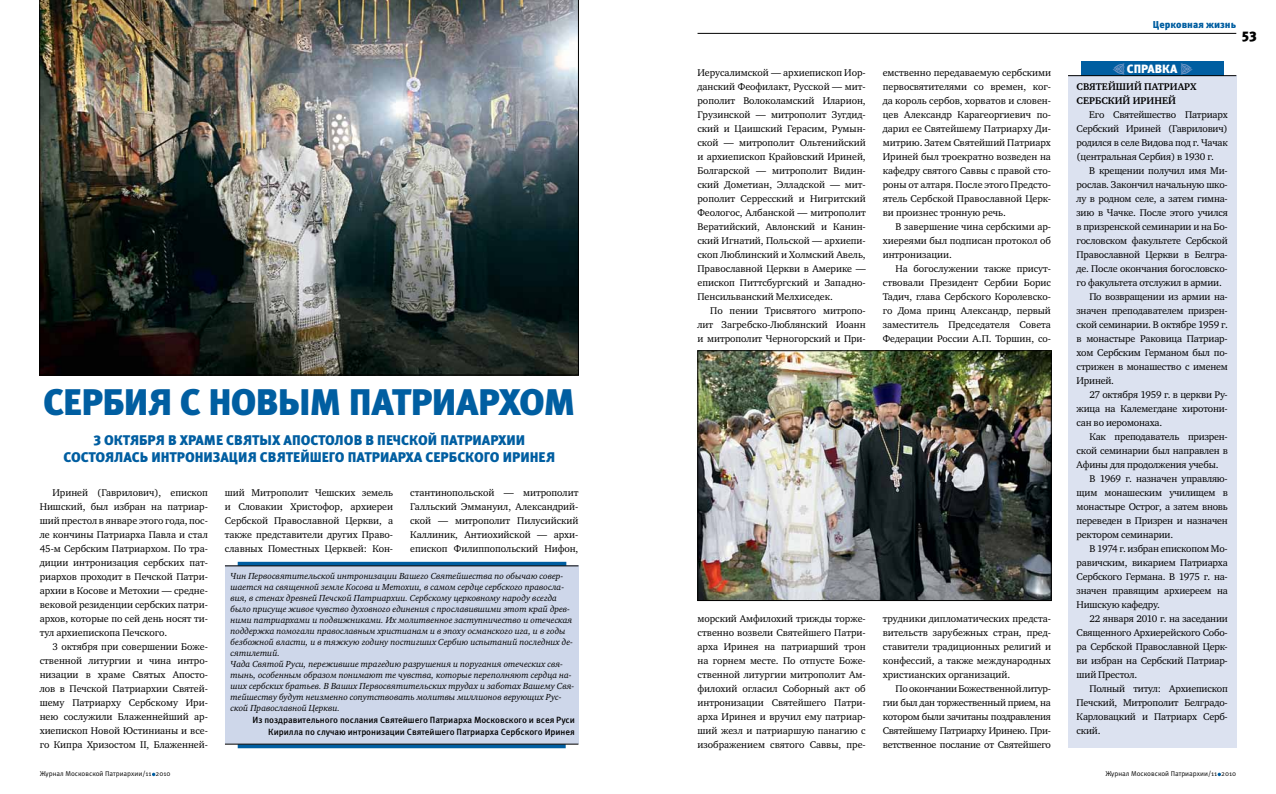
<style>
.page{position:relative;width:1276px;height:794px;background:#fff}
.page>*{position:absolute;margin:0;border:0;box-sizing:border-box;transform-origin:0 0}
.t1{font:900 37px "Meta Pro";letter-spacing:.02em;color:#005ea1}
.t2{font:900 14px "Meta Pro";letter-spacing:.075em;color:#005ea1}
.t3{font:900 14px "Meta Pro";color:#000}
.t4{font:900 12px "Meta Pro";color:#fff}
.t5{font:10px/14px "Charter ITC";letter-spacing:-.02em;color:#000;text-align:justify}
.t6{font:700 10px/14px "Charter ITC";letter-spacing:.065em;color:#000}
.t7{font:900 10px "Meta Pro";color:#005ea1}
.t8{font:italic 9px/11px "Charter ITC";letter-spacing:-.005em;color:#000}
.t9{font:500 9px/12px "Meta Pro";letter-spacing:-.005em;color:#000;text-align:right}
.t10{font:7px "Meta Pro";color:#000}
</style>
<div class="page">
<hr style="left:697px;top:33px;width:539px;height:1px;background:#000">
<svg style="left:1217px;top:772px;width:4px;height:4px"></svg>
<img style="left:39px;top:0;width:540px;height:375px">
<div style="left:225px;top:565px;width:353px;height:179px;background:#ced7ea"></div>
<hr style="left:238px;top:562px;width:328px;height:4px;background:#005ea1">
<hr style="left:238px;top:744px;width:328px;height:4px;background:#005ea1">
<hr style="left:225px;top:744px;width:353px;height:1px;background:#000">
<hr style="left:225px;top:565px;width:353px;height:1px;background:#000">
<div style="left:1068px;top:76px;width:168px;height:672px;background:#dce2f0"></div>
<div style="left:1080px;top:62px;width:143px;height:14px;background:#005ea1"></div>
<svg style="left:1180px;top:63px;width:12px;height:12px"></svg>
<svg style="left:1113px;top:63px;width:11px;height:12px"></svg>
<hr style="left:1068px;top:75px;width:168px;height:1px;background:#000">
<img style="left:699px;top:352px;width:350px;height:247px">
<div style="left:697px;top:350px;width:354px;height:251px;border:1px solid #000"></div>
<h1 class="t1" style="left:43px;top:379px;width:391px">Сербия с новым Патриар</h1>
<h1 class="t1" style="left:499px;top:379px;width:48px">хом</h1>
<h2 class="t2" style="left:93px;top:432px;width:105px">3 октября в храм</h2>
<h2 class="t2" style="left:216px;top:432px;width:258px">е Святых Апостолов в Печско й Патриар</h2>
<h2 class="t2" style="left:498px;top:432px;width:18px">хии</h2>
<h2 class="t2" style="left:64px;top:449px;width:167px">состоялась интро низаци</h2>
<h2 class="t2" style="left:247px;top:449px;width:134px">я Святейшего Патриар</h2>
<h2 class="t2" style="left:405px;top:449px;width:69px">ха Сербского</h2>
<h2 class="t2" style="left:503px;top:449px;width:54px">Иринея</h2>
<p class="t5" style="left:40px;top:485px;width:170px;text-indent:13px">Ириней (Гаврилович), епископ Нишский, был избран на патриар&shy;ший престол в январе этого года, пос&shy;ле кончины Патриарха Павла и стал 45-м Сербским Патриархом. По тра&shy;диции интронизация сербских пат&shy;риархов проходит в Печской Патри&shy;архии в Косове и Метохии — средне&shy;вековой резиденции сербских патри&shy;архов, которые по сей день носят ти&shy;тул архиепископа Печского.</p>
<p class="t5" style="left:40px;top:639px;width:170px;text-indent:13px">3 октября при совершении Боже&shy;ственной литургии и чина интро&shy;низации в храме Святых Апосто&shy;лов в Печской Патриархии Святей&shy;шему Патриарху Сербскому Ири&shy;нею сослужили Блаженнейший ар&shy;хиепископ Новой Юстинианы и все&shy;го Кипра Хризостом II, Блаженней-</p>
<p class="t10" style="left:40px;top:769px;width:132px">Журнал Московской Патриархии/11 2010</p>
<p class="t5" style="left:225px;top:485px;width:170px">ший Митрополит Чешских земель и Словакии Христофор, архиереи Сербской Православной Церкви, а также представители других Право&shy;славных Поместных Церквей: Кон-</p>
<p class="t5" style="left:410px;top:485px;width:170px">стантинопольской — митрополит Галльский Эммануил, Александрий&shy;ской — митрополит Пилусийский Каллиник, Антиохийской — архи&shy;епископ Филиппопольский Нифон,</p>
<p class="t8" style="left:231px;top:570px;width:345px">Чин Первосвятительской интронизации Вашего Святейшества по обычаю совер&shy;шается на священной земле Косова и Метохии, в самом сердце сербского правосла&shy;вия, в стенах древней Печской Патриархии. Сербскому церковному народу всегда было присуще живое чувство духовного единения с прославившими этот край древ&shy;ними патриархами и подвижниками. Их молитвенное заступничество и отеческая поддержка помогали православным христианам и в эпоху османского ига, и в годы безбожной власти, и в тяжкую годину постигших Сербию испытаний последних де&shy;сятилетий.<br>Чада Святой Руси, пережившие трагедию разрушения и поругания отеческих свя&shy;тынь, особенным образом понимают те чувства, которые переполняют сердца на&shy;ших сербских братьев. В Ваших Первосвятительских трудах и заботах Вашему Свя&shy;тейшеству будут неизменно сопутствовать молитвы миллионов верующих Рус&shy;ской Православной Церкви.</p>
<p class="t9" style="left:253px;top:714px;width:324px">Из поздравительного послания Святейшего Патриарха Московского и всея Руси<br>Кирилла по случаю интронизации Святейшего Патриарха Сербского Иринея</p>
<p class="t5" style="left:697px;top:65px;width:170px">Иерусалимской — архиепископ Иор&shy;данский Феофилакт, Русской — мит&shy;рополит Волоколамский Иларион, Грузинской — митрополит Зугдид&shy;ский и Цаишский Герасим, Румын&shy;ской — митрополит Ольтенийский и архиепископ Крайовский Ириней, Болгарской — митрополит Видин&shy;ский Дометиан, Элладской — мит&shy;рополит Серресский и Нигритский Феологос, Албанской — митрополит Вератийский, Авлонский и Канин&shy;ский Игнатий, Польской — архиепи&shy;скоп Люблинский и Холмский Авель, Православной Церкви в Америке — епископ Питтсбургский и Западно-Пенсильванский Мелхиседек.</p>
<p class="t5" style="left:697px;top:303px;width:170px;text-indent:13px">По пении Трисвятого митропо&shy;лит Загребско-Люблянский Иоанн и митрополит Черногорский и При-</p>
<p class="t5" style="left:883px;top:65px;width:170px">емственно передаваемую сербскими первосвятителями со времен, ког&shy;да король сербов, хорватов и словен&shy;цев Александр Карагеоргиевич по&shy;дарил ее Святейшему Патриарху Ди&shy;митрию. Затем Святейший Патриарх Ириней был троекратно возведен на кафедру святого Саввы с правой сто&shy;роны от алтаря. После этого Предсто&shy;ятель Сербской Православной Церк&shy;ви произнес тронную речь.</p>
<p class="t5" style="left:883px;top:219px;width:170px;text-indent:13px">В завершение чина сербскими ар&shy;хиереями был подписан протокол об интронизации.</p>
<p class="t5" style="left:883px;top:261px;width:170px;text-indent:13px">На богослужении также присут&shy;ствовали Президент Сербии Борис Тадич, глава Сербского Королевско&shy;го Дома принц Александр, первый заместитель Председателя Совета Федерации России А.П. Торшин, со-</p>
<p class="t5" style="left:697px;top:611px;width:170px">морский Амфилохий трижды торже&shy;ственно возвели Святейшего Патри&shy;арха Иринея на патриарший трон на горнем месте. По отпусте Боже&shy;ственной литургии митрополит Ам&shy;филохий огласил Соборный акт об интронизации Святейшего Патри&shy;арха Иринея и вручил ему патриар&shy;ший жезл и патриаршую панагию с изображением святого Саввы, пре-</p>
<p class="t5" style="left:883px;top:611px;width:170px">трудники дипломатических предста&shy;вительств зарубежных стран, пред&shy;ставители традиционных религий и конфессий, а также международных христианских организаций.</p>
<p class="t5" style="left:883px;top:681px;width:170px;text-indent:13px">По окончании Божественной литур&shy;гии был дан торжественный прием, на котором были зачитаны поздравления Святейшему Патриарху Иринею. При&shy;ветственное послание от Святейшего</p>
<p class="t7" style="left:1153px;top:18px;width:85px">Церковная жизнь</p>
<h2 class="t3" style="left:1242px;top:25px;width:16px">53</h2>
<p class="t4" style="left:1127px;top:62px;width:15px">справка</p>
<p class="t6" style="left:1076px;top:80px;width:120px">Святейший Патриарх<br>Сербски</p>
<p class="t6" style="left:1122px;top:94px;width:26px">й Ирине</p>
<p class="t6" style="left:1168px;top:94px;width:9px">й</p>
<p class="t5" style="left:1076px;top:107px;width:153px;text-indent:13px">Его Святейшество Патриарх Сербский Ириней (Гаврилович) родился в селе Видова под г. Чачак (центральная Сербия) в 1930 г.</p>
<p class="t5" style="left:1089px;top:163px;width:140px">В крещении получил имя Ми-</p>
<p class="t5" style="left:1076px;top:177px;width:153px">рослав. Закончил начальную шко-</p>
<p class="t5" style="left:1076px;top:191px;width:153px">лу в родном селе, а затем гимна-</p>
<p class="t5" style="left:1076px;top:205px;width:153px">зию в Чачке. После этого учился</p>
<p class="t5" style="left:1076px;top:219px;width:153px">в призренской семинарии и на Бо-</p>
<p class="t5" style="left:1076px;top:233px;width:153px">гословском факультете Сербской</p>
<p class="t5" style="left:1076px;top:247px;width:153px">Православной Церкви в Белгра-</p>
<p class="t5" style="left:1076px;top:261px;width:153px">де. После окончания богословско-</p>
<p class="t5" style="left:1076px;top:275px;width:147px">го факультета отслужил в армии.</p>
<p class="t5" style="left:1089px;top:289px;width:140px">По возвращении из армии на-</p>
<p class="t5" style="left:1076px;top:303px;width:153px">значен преподавателем призрен-</p>
<p class="t5" style="left:1076px;top:317px;width:153px">ской семинарии. В октябре 1959 г.</p>
<p class="t5" style="left:1076px;top:331px;width:153px">в монастыре Раковица Патриар-</p>
<p class="t5" style="left:1076px;top:345px;width:153px">хом Сербским Германом был по-</p>
<p class="t5" style="left:1076px;top:359px;width:153px">стрижен в монашество с именем</p>
<p class="t5" style="left:1076px;top:373px;width:39px">Ириней.</p>
<p class="t5" style="left:1089px;top:387px;width:140px">27 октября 1959 г. в церкви Ру-</p>
<p class="t5" style="left:1076px;top:401px;width:153px">жица на Калемегдане хиротони-</p>
<p class="t5" style="left:1076px;top:415px;width:87px">сан во иеромонаха.</p>
<p class="t5" style="left:1089px;top:429px;width:140px">Как преподаватель призрен-</p>
<p class="t5" style="left:1076px;top:443px;width:153px">ской семинарии был направлен в</p>
<p class="t5" style="left:1076px;top:457px;width:143px">Афины для продолжения учебы.</p>
<p class="t5" style="left:1089px;top:471px;width:140px">В 1969 г. назначен управляю-</p>
<p class="t5" style="left:1076px;top:485px;width:153px">щим монашеским училищем в</p>
<p class="t5" style="left:1076px;top:499px;width:153px">монастыре Острог, а затем вновь</p>
<p class="t5" style="left:1076px;top:513px;width:153px">переведен в Призрен и назначен</p>
<p class="t5" style="left:1076px;top:527px;width:98px">ректором семинарии.</p>
<p class="t5" style="left:1089px;top:541px;width:140px">В 1974 г. избран епископом Мо-</p>
<p class="t5" style="left:1076px;top:555px;width:153px">равичским, викарием Патриарха</p>
<p class="t5" style="left:1076px;top:569px;width:153px">Сербского Германа. В 1975 г. на-</p>
<p class="t5" style="left:1076px;top:583px;width:153px">значен правящим архиереем на</p>
<p class="t5" style="left:1076px;top:597px;width:85px">Нишскую кафедру.</p>
<p class="t5" style="left:1089px;top:611px;width:140px">22 января 2010 г. на заседании</p>
<p class="t5" style="left:1076px;top:625px;width:153px">Священного Архиерейского Собо-</p>
<p class="t5" style="left:1076px;top:639px;width:153px">ра Сербской Православной Церк-</p>
<p class="t5" style="left:1076px;top:653px;width:153px">ви избран на Сербский Патриар-</p>
<p class="t5" style="left:1076px;top:667px;width:62px">ший Престол.</p>
<p class="t5" style="left:1089px;top:681px;width:140px">Полный титул: Архиепископ</p>
<p class="t5" style="left:1076px;top:695px;width:152px">Печский, Митрополит Белградо-</p>
<p class="t5" style="left:1076px;top:709px;width:153px">Карловацкий и Патриарх Серб-</p>
<p class="t5" style="left:1076px;top:723px;width:25px">ский.</p>
<p class="t10" style="left:1105px;top:769px;width:132px">Журнал Московской Патриархии/11 2010</p>
</div>
